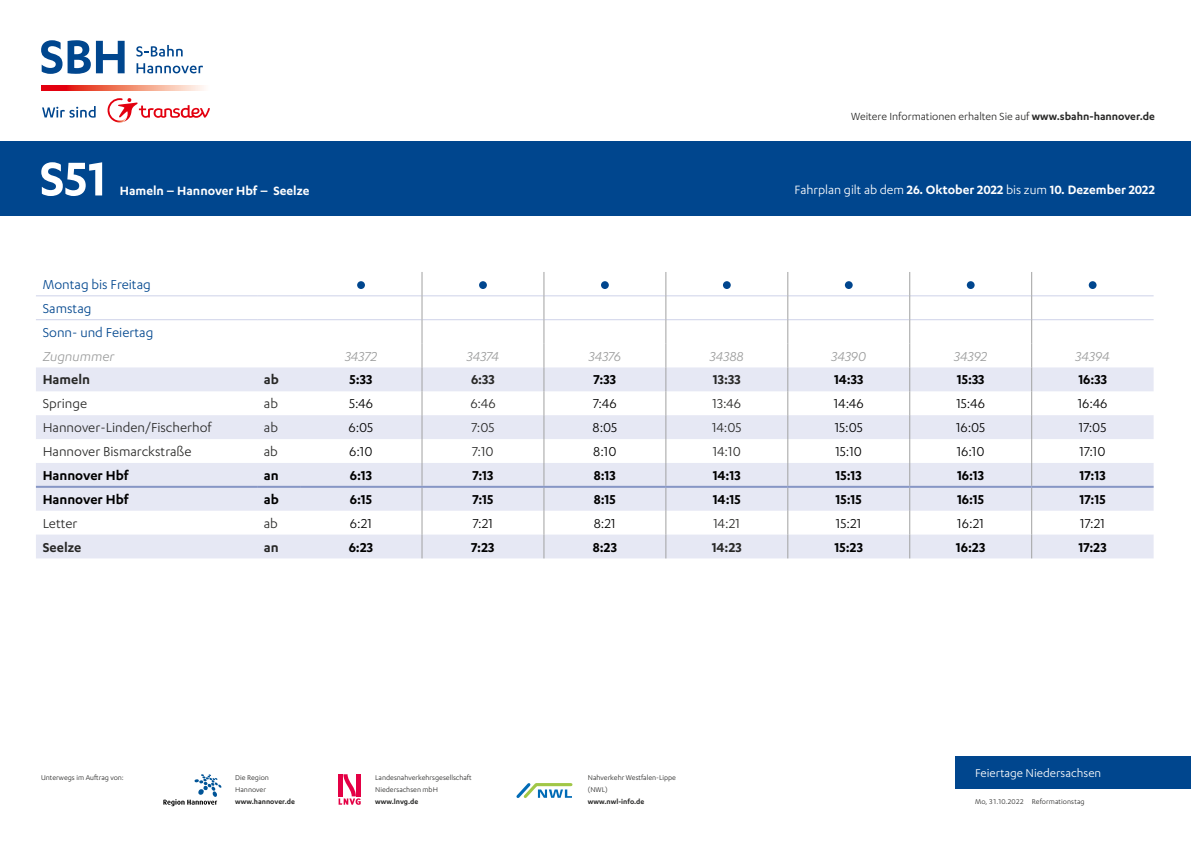
<style>
.page{position:relative;width:1191px;height:842px;background:#fff}
.page>*{position:absolute;margin:0;border:0;box-sizing:border-box;transform-origin:0 0}
.t1{font:600 55px "Karbon";color:#fff}
.t2{font:600 15px "Karbon";letter-spacing:.005em;color:#000}
.t3{font:15px "Karbon";color:#282827}
.t4{font:15px "Karbon";color:#000}
.t5{font:italic 15px "Test Karbon";color:#9c9d9d}
.t6{font:15px/23.9px "Karbon";color:#00468e}
.t7{font:600 15px "Karbon";color:#282827}
.t8{font:600 14px "Karbon";color:#fff}
.t9{font:13.2px "Karbon";color:#fff}
.t10{font:12px "Karbon";color:#282827}
.t11{font:8px/12px "Karbon";color:#282827}
.t12{font:600 8px "Karbon";color:#282827}
.s1{font-weight:600}
.s2{font-weight:400}
</style>
<div class="page">
<div style="left:0;top:141px;width:1191px;height:75px;background:#00468e"></div>
<svg style="left:42px;top:85px;width:162px;height:5px"></svg>
<svg style="left:42px;top:106px;width:54px;height:12px"></svg>
<svg style="left:128px;top:98px;width:82px;height:21px"></svg>
<img style="left:107px;top:98px;width:21px;height:24px">
<svg style="left:136px;top:63px;width:67px;height:10px"></svg>
<svg style="left:41px;top:40px;width:84px;height:34px"></svg>
<svg style="left:136px;top:45px;width:47px;height:12px"></svg>
<svg style="left:36px;top:272px;width:1117px;height:286px"></svg>
<hr style="left:36px;top:486px;width:221px;height:2px;background:#8696c5">
<hr style="left:257px;top:486px;width:43px;height:2px;background:#8696c5">
<hr style="left:300px;top:486px;width:122px;height:2px;background:#8696c5">
<hr style="left:422px;top:486px;width:122px;height:2px;background:#8696c5">
<hr style="left:544px;top:486px;width:122px;height:2px;background:#8696c5">
<hr style="left:666px;top:486px;width:122px;height:2px;background:#8696c5">
<hr style="left:788px;top:486px;width:121px;height:2px;background:#8696c5">
<hr style="left:909px;top:486px;width:122px;height:2px;background:#8696c5">
<hr style="left:1031px;top:486px;width:122px;height:2px;background:#8696c5">
<div style="left:357px;top:281px;width:8px;height:8px;background:#00468e;border-radius:50%"></div>
<div style="left:479px;top:281px;width:8px;height:8px;background:#00468e;border-radius:50%"></div>
<div style="left:601px;top:281px;width:8px;height:8px;background:#00468e;border-radius:50%"></div>
<div style="left:723px;top:281px;width:7px;height:8px;background:#00468e;border-radius:50%"></div>
<div style="left:845px;top:281px;width:7px;height:8px;background:#00468e;border-radius:50%"></div>
<div style="left:966px;top:281px;width:8px;height:8px;background:#00468e;border-radius:50%"></div>
<div style="left:1088px;top:281px;width:8px;height:8px;background:#00468e;border-radius:50%"></div>
<div style="left:955px;top:756px;width:236px;height:32px;background:#00468e"></div>
<svg style="left:163px;top:774px;width:58px;height:32px"></svg>
<svg style="left:338px;top:774px;width:23px;height:31px"></svg>
<svg style="left:516px;top:783px;width:57px;height:15px"></svg>
<h1 class="t1" style="left:40px;top:148px;width:68px">S51</h1>
<h3 class="t8" style="left:120px;top:183px;width:191px">Hameln – Hannover Hbf – Seelze</h3>
<h3 class="t10" style="left:851px;top:110px;width:305px">Weitere Informationen erhalten Sie auf <span class="s1">www.sbahn-hannover.de</span></h3>
<h3 class="t8" style="left:794px;top:182px;width:362px"><span class="s2">Fahrplan gilt ab dem</span> 26. Oktober 2022 <span class="s2">bis zum</span> 10. Dezember 2022</h3>
<h2 class="t6" style="left:43px;top:272px;width:112px">Montag bis Freitag<br>Samstag<br>Sonn- und Feiertag</h2>
<h2 class="t5" style="left:43px;top:348px;width:73px">Zugnummer</h2>
<h2 class="t5" style="left:345px;top:348px;width:34px">34372</h2>
<h2 class="t5" style="left:467px;top:348px;width:34px">34374</h2>
<h2 class="t5" style="left:589px;top:348px;width:34px">34376</h2>
<h2 class="t5" style="left:710px;top:348px;width:35px">34388</h2>
<h2 class="t5" style="left:831px;top:348px;width:36px">34390</h2>
<h2 class="t5" style="left:954px;top:348px;width:34px">34392</h2>
<h2 class="t5" style="left:1075px;top:348px;width:36px">34394</h2>
<h2 class="t7" style="left:43px;top:371px;width:49px">Hameln</h2>
<h2 class="t7" style="left:264px;top:371px;width:16px">ab</h2>
<h2 class="t2" style="left:350px;top:371px;width:24px">5:33</h2>
<h2 class="t7" style="left:471px;top:371px;width:25px">6:33</h2>
<h2 class="t2" style="left:593px;top:371px;width:24px">7:33</h2>
<h2 class="t7" style="left:713px;top:371px;width:29px">13:33</h2>
<h2 class="t2" style="left:834px;top:371px;width:31px">14:33</h2>
<h2 class="t2" style="left:956px;top:371px;width:29px">15:33</h2>
<h2 class="t2" style="left:1078px;top:371px;width:30px">16:33</h2>
<h2 class="t3" style="left:43px;top:396px;width:46px">Springe</h2>
<h2 class="t3" style="left:264px;top:396px;width:16px">ab</h2>
<h2 class="t4" style="left:349px;top:396px;width:26px">5:46</h2>
<h2 class="t3" style="left:470px;top:396px;width:27px">6:46</h2>
<h2 class="t4" style="left:593px;top:396px;width:25px">7:46</h2>
<h2 class="t3" style="left:712px;top:396px;width:30px">13:46</h2>
<h2 class="t4" style="left:833px;top:396px;width:31px">14:46</h2>
<h2 class="t4" style="left:956px;top:396px;width:30px">15:46</h2>
<h2 class="t4" style="left:1077px;top:396px;width:31px">16:46</h2>
<h2 class="t3" style="left:43px;top:419px;width:170px">Hannover-Linden/Fischerhof</h2>
<h2 class="t3" style="left:264px;top:419px;width:16px">ab</h2>
<h2 class="t4" style="left:349px;top:419px;width:26px">6:05</h2>
<h2 class="t3" style="left:471px;top:419px;width:24px">7:05</h2>
<h2 class="t4" style="left:592px;top:419px;width:26px">8:05</h2>
<h2 class="t3" style="left:712px;top:419px;width:31px">14:05</h2>
<h2 class="t4" style="left:834px;top:419px;width:30px">15:05</h2>
<h2 class="t4" style="left:956px;top:419px;width:31px">16:05</h2>
<h2 class="t4" style="left:1078px;top:419px;width:29px">17:05</h2>
<h2 class="t3" style="left:43px;top:443px;width:150px">Hannover Bismarckstraße</h2>
<h2 class="t3" style="left:264px;top:443px;width:16px">ab</h2>
<h2 class="t4" style="left:349px;top:443px;width:25px">6:10</h2>
<h2 class="t3" style="left:472px;top:443px;width:23px">7:10</h2>
<h2 class="t4" style="left:593px;top:443px;width:25px">8:10</h2>
<h2 class="t3" style="left:713px;top:443px;width:30px">14:10</h2>
<h2 class="t4" style="left:835px;top:443px;width:28px">15:10</h2>
<h2 class="t4" style="left:956px;top:443px;width:29px">16:10</h2>
<h2 class="t4" style="left:1079px;top:443px;width:28px">17:10</h2>
<h2 class="t2" style="left:43px;top:467px;width:87px">Hannover Hbf</h2>
<h2 class="t2" style="left:264px;top:467px;width:16px">an</h2>
<h2 class="t2" style="left:350px;top:467px;width:24px">6:13</h2>
<h2 class="t2" style="left:472px;top:467px;width:23px">7:13</h2>
<h2 class="t2" style="left:594px;top:467px;width:24px">8:13</h2>
<h2 class="t2" style="left:713px;top:467px;width:29px">14:13</h2>
<h2 class="t2" style="left:835px;top:467px;width:28px">15:13</h2>
<h2 class="t2" style="left:957px;top:467px;width:29px">16:13</h2>
<h2 class="t2" style="left:1079px;top:467px;width:28px">17:13</h2>
<h2 class="t2" style="left:43px;top:491px;width:87px">Hannover Hbf</h2>
<h2 class="t2" style="left:264px;top:491px;width:16px">ab</h2>
<h2 class="t2" style="left:350px;top:491px;width:24px">6:15</h2>
<h2 class="t2" style="left:472px;top:491px;width:23px">7:15</h2>
<h2 class="t2" style="left:594px;top:491px;width:24px">8:15</h2>
<h2 class="t2" style="left:713px;top:491px;width:29px">14:15</h2>
<h2 class="t2" style="left:835px;top:491px;width:28px">15:15</h2>
<h2 class="t2" style="left:957px;top:491px;width:29px">16:15</h2>
<h2 class="t2" style="left:1079px;top:491px;width:27px">17:15</h2>
<h2 class="t3" style="left:43px;top:515px;width:36px">Letter</h2>
<h2 class="t3" style="left:264px;top:515px;width:16px">ab</h2>
<h2 class="t4" style="left:350px;top:515px;width:24px">6:21</h2>
<h2 class="t4" style="left:473px;top:515px;width:22px">7:21</h2>
<h2 class="t4" style="left:594px;top:515px;width:24px">8:21</h2>
<h2 class="t3" style="left:713px;top:515px;width:28px">14:21</h2>
<h2 class="t4" style="left:836px;top:515px;width:27px">15:21</h2>
<h2 class="t4" style="left:957px;top:515px;width:28px">16:21</h2>
<h2 class="t4" style="left:1080px;top:515px;width:26px">17:21</h2>
<h2 class="t7" style="left:43px;top:538px;width:40px">Seelze</h2>
<h2 class="t7" style="left:264px;top:538px;width:16px">an</h2>
<h2 class="t2" style="left:349px;top:538px;width:26px">6:23</h2>
<h2 class="t2" style="left:471px;top:538px;width:25px">7:23</h2>
<h2 class="t2" style="left:592px;top:538px;width:26px">8:23</h2>
<h2 class="t7" style="left:711px;top:538px;width:32px">14:23</h2>
<h2 class="t2" style="left:834px;top:538px;width:30px">15:23</h2>
<h2 class="t2" style="left:956px;top:538px;width:31px">16:23</h2>
<h2 class="t2" style="left:1078px;top:538px;width:30px">17:23</h2>
<p class="t11" style="left:41px;top:771px;width:84px">Unterwegs im Auftrag von:</p>
<p class="t11" style="left:588px;top:771px;width:90px">Nahverkehr Westfalen-Lippe (NWL)</p>
<p class="t12" style="left:588px;top:797px;width:58px">www.nwl-info.de</p>
<p class="t11" style="left:375px;top:771px;width:98px">Landesnahverkehrsgesellschaft<br>Niedersachsen mbH</p>
<p class="t12" style="left:375px;top:797px;width:45px">www.lnvg.de</p>
<p class="t11" style="left:235px;top:771px;width:35px">Die Region<br>Hannover</p>
<p class="t12" style="left:235px;top:797px;width:61px">www.hannover.de</p>
<h3 class="t9" style="left:975px;top:765px;width:128px">Feiertage Niedersachsen</h3>
<p class="t11" style="left:975px;top:795px;width:111px">Mo, 31.10.2022 Reformationstag</p>
</div>
